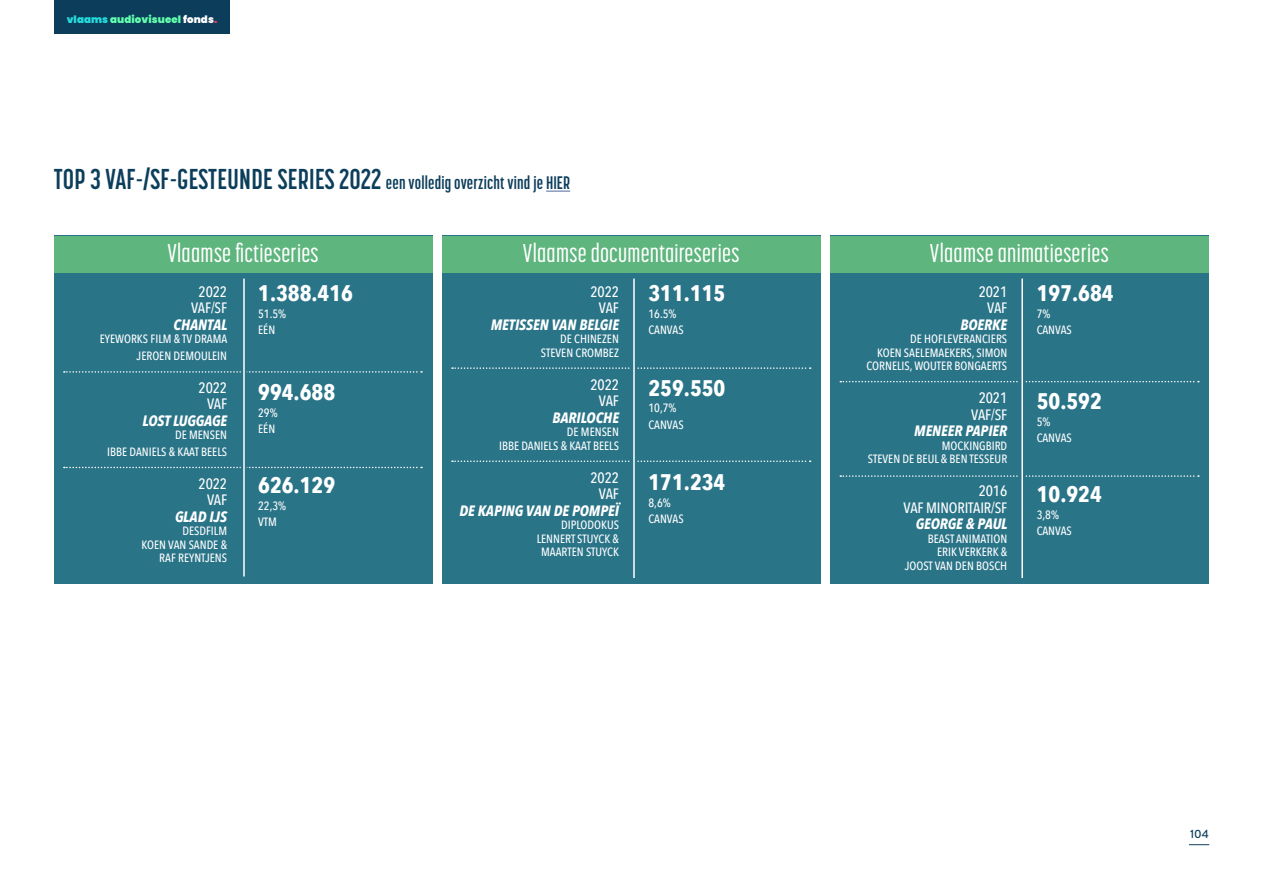
<style>
.page{position:relative;width:1263px;height:893px;background:#fff}
.page>*{position:absolute;margin:0;border:0;box-sizing:border-box;transform-origin:0 0}
.t1{font:700 28.5px "Korolev Compressed";letter-spacing:.01em;color:#0c3e5b}
.t2{font:500 25.5px "Korolev Compressed";letter-spacing:.01em;color:#fff}
.t3{font:700 22.5px "Avenir Next Condensed";color:#fff}
.t4{font:italic 700 15px "Avenir Next Condensed";color:#fff}
.t5{font:500 15px/16.5px "Avenir Next Condensed";letter-spacing:-.01em;color:#fff;text-align:center}
.t6{font:500 12px/16.5px "Avenir Next Condensed";color:#fff;text-align:right}
.t7{font:500 12px "Brandon Grotesque";color:#0c3e5b}
.t8{font:900 10.2px "Poppins";letter-spacing:.01em;color:#62ffad}
.s1{color:#25ddde}
.s2{color:#fff}
.s3{color:#f93b6a}
.s4{font-size:18px}
</style>
<div class="page">
<svg style="left:1189px;top:844px;width:20px;height:1px"></svg>
<div style="left:54px;top:0;width:176px;height:34px;background:#0c3e5b"></div>
<div style="left:442px;top:236px;width:379px;height:348px;background:#2a7488"></div>
<div style="left:830px;top:236px;width:379px;height:348px;background:#2a7488"></div>
<div style="left:54px;top:236px;width:378px;height:348px;background:#2a7488"></div>
<div style="left:54px;top:236px;width:378px;height:36px;background:#5eb57d"></div>
<div style="left:442px;top:236px;width:379px;height:36px;background:#5eb57d"></div>
<div style="left:830px;top:236px;width:379px;height:36px;background:#5eb57d"></div>
<svg style="left:64px;top:371px;width:358px;height:2px"></svg>
<svg style="left:452px;top:367px;width:359px;height:2px"></svg>
<svg style="left:840px;top:381px;width:359px;height:1px"></svg>
<svg style="left:64px;top:467px;width:358px;height:1px"></svg>
<svg style="left:452px;top:460px;width:359px;height:2px"></svg>
<svg style="left:840px;top:475px;width:359px;height:2px"></svg>
<div style="left:241px;top:279px;width:6px;height:290px;background:#2a7488"></div>
<hr style="left:243px;top:279px;width:2px;height:297px;background:#fff">
<div style="left:631px;top:279px;width:6px;height:290px;background:#2a7488"></div>
<div style="left:1019px;top:279px;width:6px;height:290px;background:#2a7488"></div>
<hr style="left:633px;top:279px;width:2px;height:299px;background:#fff">
<hr style="left:1021px;top:279px;width:2px;height:299px;background:#fff">
<svg style="left:546px;top:191px;width:24px;height:1px"></svg>
<p class="t8" style="left:67px;top:14px;width:152px"><span class="s1">vlaams</span> audiovisueel <span class="s2">fonds</span><span class="s3">.</span></p>
<h1 class="t1" style="left:54px;top:163px;width:518px">TOP 3 VAF-/SF-GESTEUNDE SERIES 2022 <span class="s4">een volledig overzicht vind je HIER</span></h1>
<h2 class="t2" style="left:167px;top:239px;width:153px">Vlaamse fictieseries</h2>
<h2 class="t2" style="left:523px;top:239px;width:218px">Vlaamse documentaireseries</h2>
<h2 class="t2" style="left:930px;top:239px;width:181px">Vlaamse animatieseries</h2>
<p class="t5" style="left:191px;top:283px;width:38px">2022<br>VAF/SF</p>
<p class="t4" style="left:173px;top:315px;width:55px">CHANTAL</p>
<p class="t6" style="left:100px;top:331px;width:129px">EYEWORKS FILM &amp; TV DRAMA<br>JEROEN DEMOULEIN</p>
<p class="t5" style="left:199px;top:379px;width:30px">2022<br>VAF</p>
<p class="t4" style="left:143px;top:411px;width:86px">LOST LUGGAGE</p>
<p class="t6" style="left:107px;top:427px;width:121px">DE MENSEN<br>IBBE DANIELS &amp; KAAT BEELS</p>
<p class="t5" style="left:199px;top:475px;width:30px">2022<br>VAF</p>
<p class="t4" style="left:175px;top:507px;width:54px">GLAD IJS</p>
<p class="t6" style="left:142px;top:524px;width:87px;line-height:13.5px">DESDFILM<br>KOEN VAN SANDE &amp;<br>RAF REYNTJENS</p>
<h3 class="t3" style="left:258px;top:279px;width:96px">1.388.416</h3>
<p class="t6" style="left:258px;top:305px;width:30px;text-align:left">51.5%<br>EÉN</p>
<h3 class="t3" style="left:648px;top:279px;width:78px">311.115</h3>
<p class="t6" style="left:648px;top:305px;width:37px;text-align:left">16.5%<br>CANVAS</p>
<h3 class="t3" style="left:1037px;top:279px;width:78px">197.684</h3>
<p class="t6" style="left:1037px;top:305px;width:37px;text-align:left">7%<br>CANVAS</p>
<p class="t5" style="left:590px;top:283px;width:30px">2022<br>VAF</p>
<p class="t4" style="left:491px;top:315px;width:130px">METISSEN VAN BELGIE</p>
<p class="t6" style="left:541px;top:332px;width:80px;line-height:13.5px">DE CHINEZEN<br>STEVEN CROMBEZ</p>
<p class="t5" style="left:590px;top:376px;width:30px">2022<br>VAF</p>
<p class="t4" style="left:552px;top:408px;width:68px">BARILOCHE</p>
<p class="t6" style="left:499px;top:425px;width:121px;line-height:13.5px">DE MENSEN<br>IBBE DANIELS &amp; KAAT BEELS</p>
<p class="t5" style="left:590px;top:469px;width:30px">2022<br>VAF</p>
<p class="t4" style="left:459px;top:501px;width:161px">DE KAPING VAN DE POMPEÏ</p>
<p class="t6" style="left:537px;top:518px;width:84px;line-height:13.5px">DIPLODOKUS<br>LENNERT STUYCK &amp;<br>MAARTEN STUYCK</p>
<p class="t5" style="left:979px;top:283px;width:30px">2021<br>VAF</p>
<p class="t4" style="left:960px;top:315px;width:48px">BOERKE</p>
<p class="t6" style="left:867px;top:332px;width:142px;line-height:13.5px">DE HOFLEVERANCIERS<br>KOEN SAELEMAEKERS, SIMON<br>CORNELIS, WOUTER BONGAERTS</p>
<p class="t5" style="left:971px;top:390px;width:38px">2021<br>VAF/SF</p>
<p class="t4" style="left:914px;top:422px;width:95px">MENEER PAPIER</p>
<p class="t6" style="left:868px;top:439px;width:141px;line-height:13.5px">MOCKINGBIRD<br>STEVEN DE BEUL &amp; BEN TESSEUR</p>
<p class="t5" style="left:903px;top:483px;width:105px;text-align:right">2016<br>VAF MINORITAIR/SF</p>
<p class="t4" style="left:916px;top:515px;width:93px">GEORGE &amp; PAUL</p>
<p class="t6" style="left:905px;top:532px;width:104px;line-height:13.5px">BEAST ANIMATION<br>ERIK VERKERK &amp;<br>JOOST VAN DEN BOSCH</p>
<h3 class="t3" style="left:648px;top:374px;width:78px">259.550</h3>
<p class="t6" style="left:648px;top:400px;width:37px;text-align:left">10,7%<br>CANVAS</p>
<h3 class="t3" style="left:258px;top:378px;width:78px">994.688</h3>
<p class="t6" style="left:258px;top:404px;width:21px;text-align:left">29%<br>EÉN</p>
<h3 class="t3" style="left:1037px;top:387px;width:67px">50.592</h3>
<p class="t6" style="left:1037px;top:413px;width:37px;text-align:left">5%<br>CANVAS</p>
<h3 class="t3" style="left:648px;top:468px;width:78px">171.234</h3>
<p class="t6" style="left:648px;top:494px;width:37px;text-align:left">8,6%<br>CANVAS</p>
<h3 class="t3" style="left:258px;top:471px;width:78px">626.129</h3>
<p class="t6" style="left:258px;top:497px;width:30px;text-align:left">22,3%<br>VTM</p>
<h3 class="t3" style="left:1037px;top:481px;width:67px">10.924</h3>
<p class="t6" style="left:1037px;top:506px;width:37px;text-align:left">3,8%<br>CANVAS</p>
<p class="t7" style="left:1190px;top:826px;width:20px">104</p>
</div>
